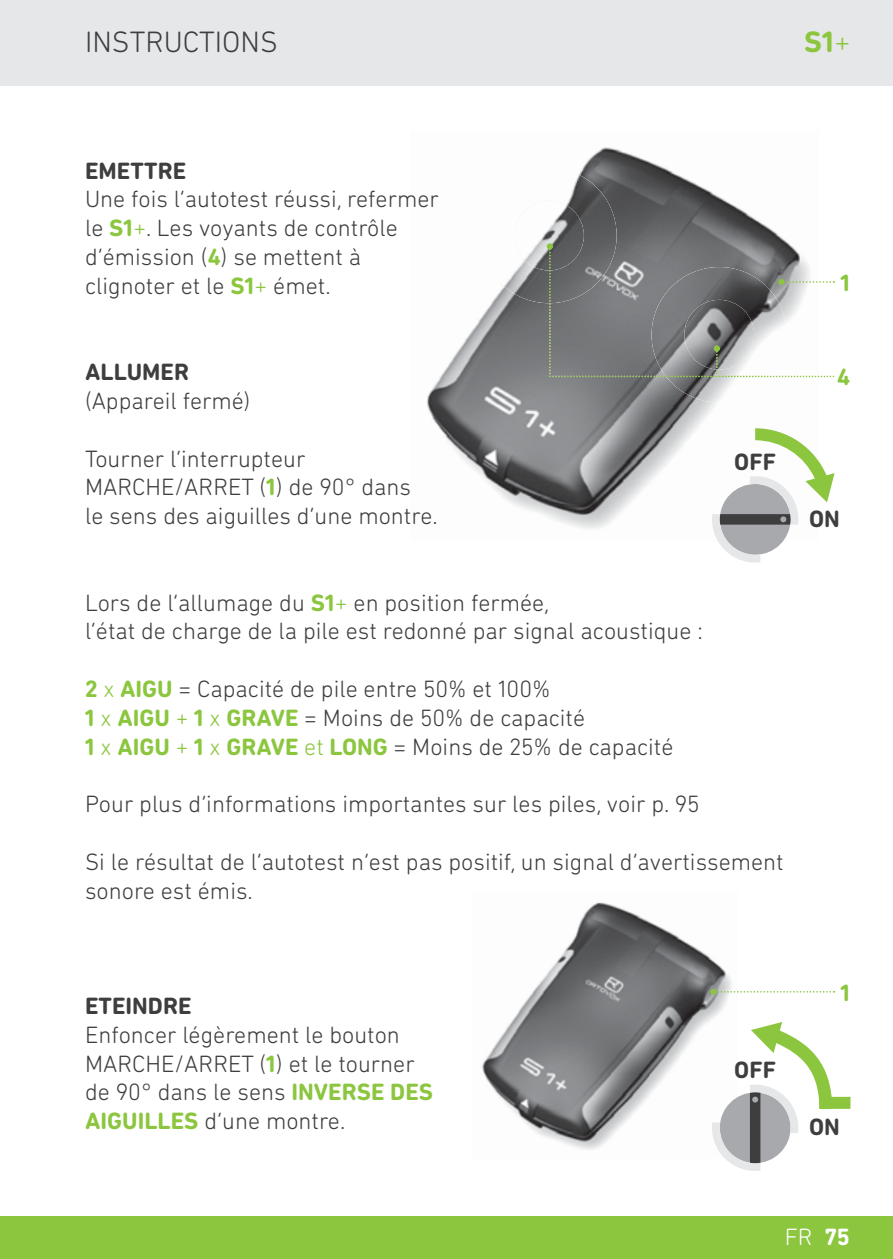
<style>
.page{position:relative;width:893px;height:1259px;background:#fff}
.page>*{position:absolute;margin:0;border:0;box-sizing:border-box;transform-origin:0 0}
.t1{font:300 30px "DIN Next Rounded LT Pro";color:#3e3e3f}
.t2{font:700 30px "DIN Next Rounded LT Pro";color:#8bc63e}
.t3{font:300 24px/28.8px "DIN Next Rounded LT Pro";color:#3e3e3f}
.t4{font:700 24px "DIN Next Rounded LT Pro";color:#3e3e3f}
.t5{font:300 24px "DIN Next Rounded LT Pro";color:#fff}
.t6{font:700 24px "DIN Next Rounded LT Pro";color:#8bc63e}
.s1{font-weight:300}
.s2{font-weight:700;color:#8bc63e}
.s3{color:#8bc63e}
.s4{font-weight:700}
</style>
<div class="page">
<div style="left:0;top:0;width:893px;height:85px;background:#e6e7e9"></div>
<div style="left:0;top:1216px;width:893px;height:43px;background:#8bc63e"></div>
<img style="left:427px;top:147px;width:392px;height:382px">
<img style="left:482px;top:902px;width:250px;height:248px">
<svg style="left:712px;top:428px;width:123px;height:134px"></svg>
<svg style="left:710px;top:988px;width:124px;height:6px"></svg>
<img style="left:481px;top:235px;width:128px;height:68px">
<img style="left:514px;top:201px;width:70px;height:69px">
<img style="left:652px;top:377px;width:24px;height:10px">
<svg style="left:547px;top:243px;width:287px;height:134px"></svg>
<svg style="left:712px;top:1022px;width:120px;height:149px"></svg>
<div style="left:819px;top:1096px;width:31px;height:12px;background:#8bc63e"></div>
<p class="t1" style="left:85px;top:25px;width:194px">inSTrucTionS</p>
<p class="t2" style="left:804px;top:24px;width:48px">S1<span class="s1">+</span></p>
<p class="t4" style="left:85px;top:156px;width:103px">EMETTRE</p>
<p class="t3" style="left:85px;top:184px;width:355px">une fois l’autotest réussi, refermer le <span class="s2">S1</span><span class="s3">+</span>. Les voyants de contrôle d’émission (<span class="s2">4</span>) se mettent à clignoter et le <span class="s2">S1</span><span class="s3">+</span> émet.</p>
<p class="t4" style="left:85px;top:358px;width:106px">ALLUMER</p>
<p class="t3" style="left:85px;top:386px;width:167px">(Appareil fermé)</p>
<p class="t3" style="left:85px;top:444px;width:354px">Tourner l’interrupteur<br>MArchE/ArrET (<span class="s2">1</span>) de 90° dans<br>le sens des aiguilles d’une montre.</p>
<p class="t4" style="left:734px;top:448px;width:43px">OFF</p>
<p class="t3" style="left:85px;top:588px;width:619px">Lors de l’allumage du <span class="s2">S1</span><span class="s3">+</span> en position fermée,<br>l’état de charge de la pile est redonné par signal acoustique :</p>
<p class="t3" style="left:85px;top:674px;width:590px"><span class="s2">2</span> <span class="s3">x</span> <span class="s2">AIGU</span> = capacité de pile entre 50% et 100%<br><span class="s2">1</span> <span class="s3">x</span> <span class="s2">AIGU</span> <span class="s3">+</span> <span class="s2">1</span> <span class="s3">x</span> <span class="s2">GRAVE</span> = Moins de 50% de capacité<br><span class="s2">1</span> <span class="s3">x</span> <span class="s2">AIGU</span> <span class="s3">+</span> <span class="s2">1</span> <span class="s3">x</span> <span class="s2">GRAVE</span> <span class="s3">et</span> <span class="s2">LONG</span> = Moins de 25% de capacité</p>
<p class="t3" style="left:85px;top:789px;width:616px">pour plus d’informations importantes sur les piles, voir p. 95</p>
<p class="t3" style="left:85px;top:847px;width:700px">Si le résultat de l’autotest n’est pas positif, un signal d’avertissement sonore est émis.</p>
<p class="t6" style="left:841px;top:269px;width:11px">1</p>
<p class="t6" style="left:837px;top:363px;width:15px">4</p>
<p class="t4" style="left:809px;top:504px;width:32px">ON</p>
<p class="t4" style="left:85px;top:991px;width:108px">ETEINDRE</p>
<p class="t3" style="left:85px;top:1020px;width:350px">Enfoncer légèrement le bouton<br>MArchE/ArrET (<span class="s2">1</span>) et le tourner de 90° dans le sens <span class="s2">INVERSE DES<br>AIGUILLES</span> d’une montre.</p>
<p class="t4" style="left:734px;top:1056px;width:43px">OFF</p>
<p class="t6" style="left:841px;top:978px;width:11px">1</p>
<p class="t4" style="left:809px;top:1113px;width:32px">ON</p>
<p class="t5" style="left:785px;top:1223px;width:67px">fr <span class="s4">75</span></p>
</div>
